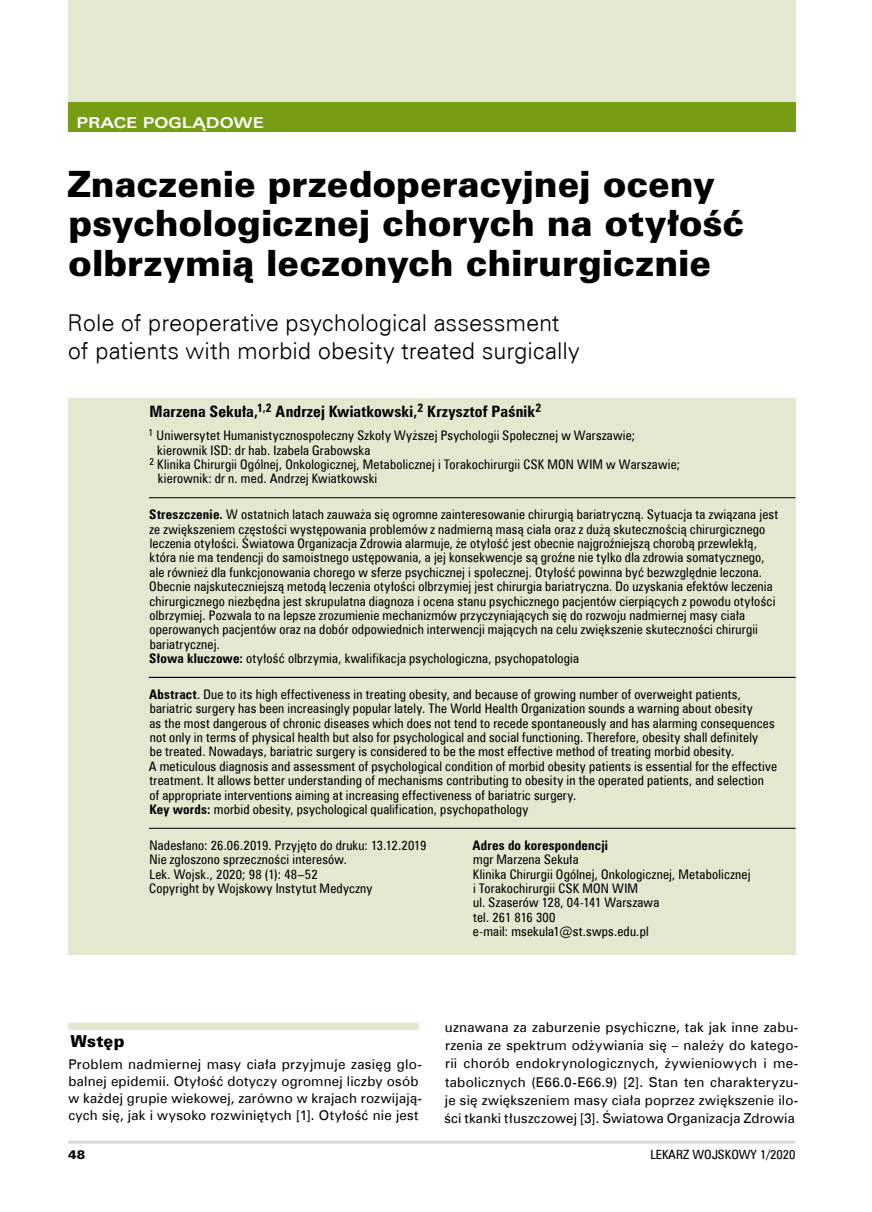
<style>
.page{position:relative;width:872px;height:1212px;background:#fff}
.page>*{position:absolute;margin:0;border:0;box-sizing:border-box;transform-origin:0 0}
.t1{font:33px/39.6px "Zurich Blk PL";letter-spacing:-.005em;color:#000}
.t2{font:23.25px/27.9px "Zurich Lt EU Normal";letter-spacing:-.005em;color:#000}
.t3{font:15.75px "Zurich Cn EU Bold";letter-spacing:.01em;color:#000}
.t4{font:15px "Zurich Ex EU Bold";letter-spacing:.01em;color:#fff}
.t5{font:15px "Zurich Blk PL";letter-spacing:.01em;color:#000}
.t6{font:13.5px/18.1px "Zurich EU";letter-spacing:.015em;color:#000}
.t7{font:13.2px/14.4px "Zurich Cn EU Normal";letter-spacing:.015em;color:#000}
.t8{font:13.2px "Zurich Cn EU Bold";letter-spacing:.015em;color:#000}
.t9{font:12.75px "Zurich Cn EU Normal";color:#000;scale:1.04 1}
.t10{font:11.25px "Zurich Blk PL";color:#000;scale:1.04 1}
.s1{font-family:"Zurich Cn EU Bold"}
</style>
<div class="page">
<div style="left:68px;top:0;width:727px;height:132px;background:#e3e9d1"></div>
<hr style="left:68px;top:1140px;width:727px;height:3px;background:#d9d9da">
<div style="left:68px;top:102px;width:727px;height:30px;background:#779d14"></div>
<div style="left:68px;top:1022px;width:351px;height:8px;background:#e3e9d1"></div>
<div style="left:68px;top:397px;width:727px;height:557px;background:#e3e9d1"></div>
<hr style="left:149px;top:497px;width:646px;height:1px;background:#000">
<hr style="left:149px;top:677px;width:646px;height:1px;background:#000">
<hr style="left:149px;top:828px;width:646px;height:1px;background:#000">
<p class="t4" style="left:77px;top:113px;width:189px">PRACE POGLĄDOWE</p>
<h1 class="t1" style="left:67px;top:164px;width:678px">Znaczenie przedoperacyjnej oceny psychologicznej chorych na otyłość olbrzymią leczonych chirurgicznie</h1>
<h2 class="t2" style="left:68px;top:309px;width:513px">Role of preoperative psychological assessment of patients with morbid obesity treated surgically</h2>
<p class="t3" style="left:149px;top:402px;width:393px">Marzena Sekuła,<sup>1,2</sup> Andrzej Kwiatkowski,<sup>2</sup> Krzysztof Paśnik<sup>2</sup></p>
<p class="t7" style="left:149px;top:428px;width:488px"><sup>1</sup> Uniwersytet Humanistycznospołeczny Szkoły Wyższej Psychologii Społecznej w Warszawie;</p>
<p class="t7" style="left:157px;top:443px;width:214px">kierownik ISD: dr hab. Izabela Grabowska</p>
<p class="t7" style="left:149px;top:457px;width:532px"><sup>2</sup> Klinika Chirurgii Ogólnej, Onkologicznej, Metabolicznej i Torakochirurgii CSK MON WIM w Warszawie;</p>
<p class="t7" style="left:158px;top:472px;width:221px">kierownik: dr n. med. Andrzej Kwiatkowski</p>
<p class="t7" style="left:149px;top:507px;width:630px"><span class="s1">Streszczenie.</span> W ostatnich latach zauważa się ogromne zainteresowanie chirurgią bariatryczną. Sytuacja ta związana jest ze zwiększeniem częstości występowania problemów z nadmierną masą ciała oraz z dużą skutecznością chirurgicznego leczenia otyłości. Światowa Organizacja Zdrowia alarmuje, że otyłość jest obecnie najgroźniejszą chorobą przewlekłą, która nie ma tendencji do samoistnego ustępowania, a jej konsekwencje są groźne nie tylko dla zdrowia somatycznego, ale również dla funkcjonowania chorego w sferze psychicznej i społecznej. Otyłość powinna być bezwzględnie leczona.<br>Obecnie najskuteczniejszą metodą leczenia otyłości olbrzymiej jest chirurgia bariatryczna. Do uzyskania efektów leczenia chirurgicznego niezbędna jest skrupulatna diagnoza i ocena stanu psychicznego pacjentów cierpiących z powodu otyłości olbrzymiej. Pozwala to na lepsze zrozumienie mechanizmów przyczyniających się do rozwoju nadmiernej masy ciała operowanych pacjentów oraz na dobór odpowiednich interwencji mających na celu zwiększenie skuteczności chirurgii bariatrycznej.<br><span class="s1">Słowa kluczowe:</span> otyłość olbrzymia, kwalifikacja psychologiczna, psychopatologia</p>
<p class="t7" style="left:149px;top:687px;width:630px"><span class="s1">Abstract</span>. Due to its high effectiveness in treating obesity, and because of growing number of overweight patients, bariatric surgery has been increasingly popular lately. The World Health Organization sounds a warning about obesity<br>as the most dangerous of chronic diseases which does not tend to recede spontaneously and has alarming consequences not only in terms of physical health but also for psychological and social functioning. Therefore, obesity shall definitely<br>be treated. Nowadays, bariatric surgery is considered to be the most effective method of treating morbid obesity.<br>A meticulous diagnosis and assessment of psychological condition of morbid obesity patients is essential for the effective treatment. It allows better understanding of mechanisms contributing to obesity in the operated patients, and selection<br>of appropriate interventions aiming at increasing effectiveness of bariatric surgery.<br><span class="s1">Key words:</span> morbid obesity, psychological qualification, psychopathology</p>
<p class="t7" style="left:149px;top:838px;width:278px">Nadesłano: 26.06.2019. Przyjęto do druku: 13.12.2019<br>Nie zgłoszono sprzeczności interesów.<br>Lek. Wojsk., 2020; 98 (1): 48–52<br>Copyright by Wojskowy Instytut Medyczny</p>
<p class="t8" style="left:472px;top:837px;width:137px">Adres do korespondencji</p>
<p class="t7" style="left:473px;top:852px;width:279px">mgr Marzena Sekuła<br>Klinika Chirurgii Ogólnej, Onkologicznej, Metabolicznej i Torakochirurgii CSK MON WIM<br>ul. Szaserów 128, 04-141 Warszawa<br>tel. 261 816 300<br>e‑mail: msekula1@st.swps.edu.pl</p>
<p class="t5" style="left:70px;top:1031px;width:56px">Wstęp</p>
<p class="t6" style="left:68px;top:1055px;width:355px;line-height:17.2px">Problem nadmiernej masy ciała przyjmuje zasięg glo&shy;balnej epidemii. Otyłość dotyczy ogromnej liczby osób w każdej grupie wiekowej, zarówno w krajach rozwijają&shy;cych się, jak i wysoko rozwiniętych [1]. Otyłość nie jest</p>
<p class="t6" style="left:444px;top:1018px;width:355px;text-align:justify">uznawana za zaburzenie psychiczne, tak jak inne zabu&shy;rzenia ze spektrum odżywiania się – należy do katego&shy;rii chorób endokrynologicznych, żywieniowych i me&shy;tabolicznych (E66.0‑E66.9) [2]. Stan ten charakteryzu&shy;je się zwiększeniem masy ciała poprzez zwiększenie ilo&shy;ści tkanki tłuszczowej [3]. Światowa Organizacja Zdrowia</p>
<p class="t10" style="left:68px;top:1147px;width:18px">48</p>
<p class="t9" style="left:650px;top:1147px;width:141px">LEKARZ WOJSKOWY 1/2020</p>
</div>
